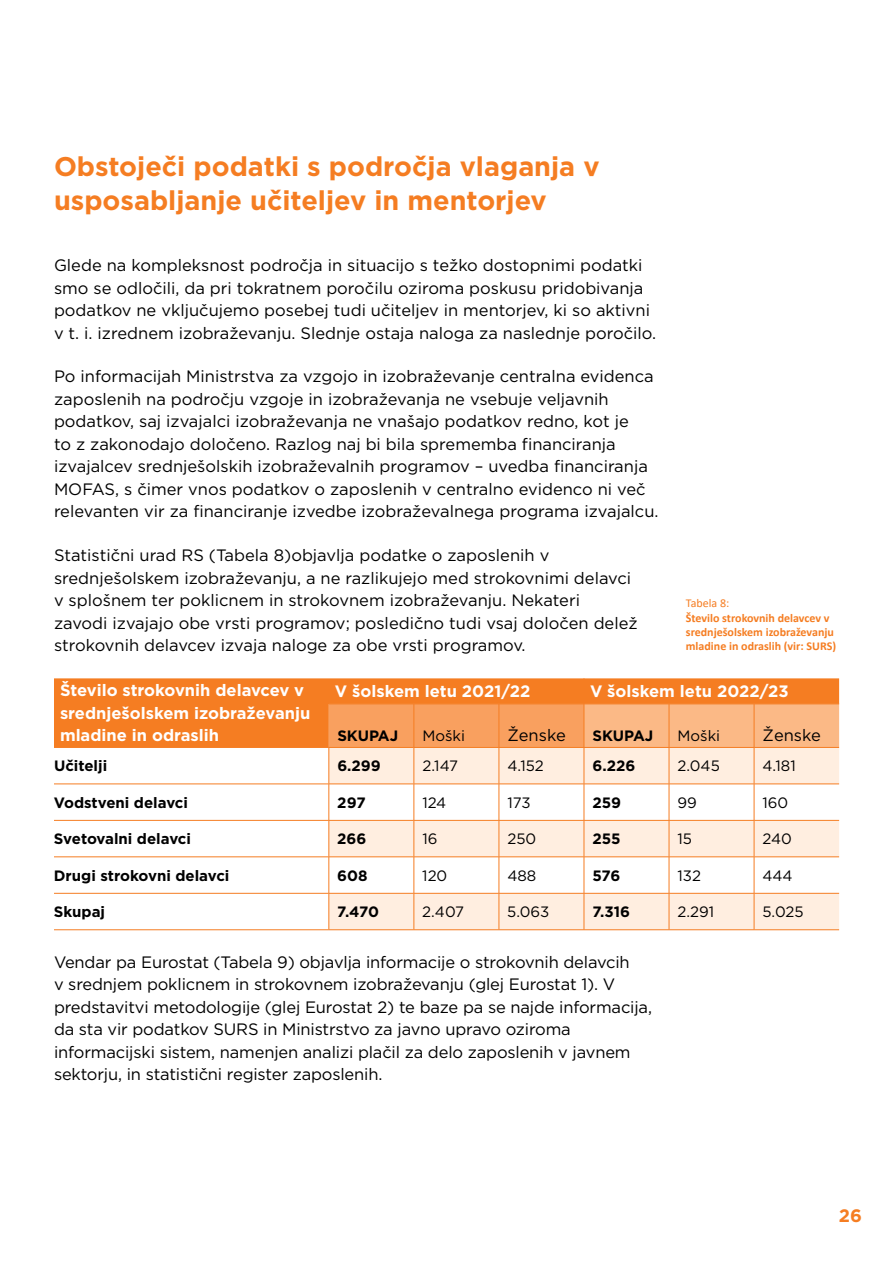
<style>
.page{position:relative;width:893px;height:1263px;background:#fff}
.page>*{position:absolute;margin:0;border:0;box-sizing:border-box;transform-origin:0 0}
.t1{font:700 27px/34.5px "Gotham OT";color:#f57d22}
.t2{font:700 18px "Gotham OT";color:#f57d22}
.t3{font:16.5px/22.5px "Gotham OT";color:#000}
.t4{font:700 16.5px/22.5px "Gotham OT";color:#fff}
.t5{font:700 15px "Gotham OT";color:#000}
.t6{font:15px "Gotham OT";color:#000}
.t7{font:700 12px/14.4px "Calibri";color:#f57d22}
.t8{font:12px "Calibri";color:#f57d22}
</style>
<div class="page">
<div style="left:54px;top:678px;width:275px;height:69px;background:#f57d22"></div>
<svg style="left:330px;top:748px;width:509px;height:181px;fill:#ffeee0"></svg>
<hr style="left:329px;top:747px;width:85px;height:1px;background:#f57d22">
<hr style="left:414px;top:747px;width:85px;height:1px;background:#f57d22">
<hr style="left:499px;top:747px;width:85px;height:1px;background:#f57d22">
<hr style="left:499px;top:748px;width:1px;height:36px;background:#f57d22">
<hr style="left:584px;top:747px;width:85px;height:1px;background:#f57d22">
<hr style="left:584px;top:748px;width:1px;height:36px;background:#f57d22">
<hr style="left:669px;top:747px;width:85px;height:1px;background:#f57d22">
<hr style="left:669px;top:748px;width:1px;height:36px;background:#f57d22">
<hr style="left:754px;top:747px;width:85px;height:1px;background:#f57d22">
<hr style="left:754px;top:748px;width:1px;height:36px;background:#f57d22">
<hr style="left:54px;top:784px;width:275px;height:1px;background:#f57d22">
<hr style="left:414px;top:784px;width:85px;height:1px;background:#f57d22">
<hr style="left:414px;top:784px;width:1px;height:36px;background:#f57d22">
<hr style="left:499px;top:784px;width:85px;height:1px;background:#f57d22">
<hr style="left:499px;top:784px;width:1px;height:36px;background:#f57d22">
<hr style="left:584px;top:784px;width:85px;height:1px;background:#f57d22">
<hr style="left:584px;top:784px;width:1px;height:36px;background:#f57d22">
<hr style="left:669px;top:784px;width:85px;height:1px;background:#f57d22">
<hr style="left:669px;top:784px;width:1px;height:36px;background:#f57d22">
<hr style="left:754px;top:784px;width:85px;height:1px;background:#f57d22">
<hr style="left:754px;top:784px;width:1px;height:36px;background:#f57d22">
<hr style="left:54px;top:820px;width:275px;height:1px;background:#f57d22">
<hr style="left:329px;top:820px;width:85px;height:1px;background:#f57d22">
<hr style="left:414px;top:820px;width:85px;height:1px;background:#f57d22">
<hr style="left:414px;top:820px;width:1px;height:37px;background:#f57d22">
<hr style="left:499px;top:820px;width:85px;height:1px;background:#f57d22">
<hr style="left:499px;top:820px;width:1px;height:37px;background:#f57d22">
<hr style="left:584px;top:820px;width:85px;height:1px;background:#f57d22">
<hr style="left:584px;top:820px;width:1px;height:37px;background:#f57d22">
<hr style="left:669px;top:820px;width:85px;height:1px;background:#f57d22">
<hr style="left:669px;top:820px;width:1px;height:37px;background:#f57d22">
<hr style="left:754px;top:820px;width:85px;height:1px;background:#f57d22">
<hr style="left:754px;top:820px;width:1px;height:37px;background:#f57d22">
<hr style="left:54px;top:856px;width:275px;height:1px;background:#f57d22">
<hr style="left:329px;top:856px;width:85px;height:1px;background:#f57d22">
<hr style="left:414px;top:856px;width:85px;height:1px;background:#f57d22">
<hr style="left:414px;top:857px;width:1px;height:36px;background:#f57d22">
<hr style="left:499px;top:856px;width:85px;height:1px;background:#f57d22">
<hr style="left:499px;top:857px;width:1px;height:36px;background:#f57d22">
<hr style="left:584px;top:856px;width:85px;height:1px;background:#f57d22">
<hr style="left:584px;top:857px;width:1px;height:36px;background:#f57d22">
<hr style="left:669px;top:856px;width:85px;height:1px;background:#f57d22">
<hr style="left:669px;top:857px;width:1px;height:36px;background:#f57d22">
<hr style="left:754px;top:856px;width:85px;height:1px;background:#f57d22">
<hr style="left:754px;top:857px;width:1px;height:36px;background:#f57d22">
<hr style="left:54px;top:893px;width:275px;height:1px;background:#f57d22">
<hr style="left:329px;top:893px;width:85px;height:1px;background:#f57d22">
<hr style="left:414px;top:893px;width:85px;height:1px;background:#f57d22">
<hr style="left:414px;top:893px;width:1px;height:36px;background:#f57d22">
<hr style="left:499px;top:893px;width:85px;height:1px;background:#f57d22">
<hr style="left:499px;top:893px;width:1px;height:36px;background:#f57d22">
<hr style="left:584px;top:893px;width:85px;height:1px;background:#f57d22">
<hr style="left:584px;top:893px;width:1px;height:36px;background:#f57d22">
<hr style="left:669px;top:893px;width:85px;height:1px;background:#f57d22">
<hr style="left:669px;top:893px;width:1px;height:36px;background:#f57d22">
<hr style="left:754px;top:893px;width:85px;height:1px;background:#f57d22">
<hr style="left:754px;top:893px;width:1px;height:36px;background:#f57d22">
<hr style="left:329px;top:929px;width:85px;height:1px;background:#f57d22">
<hr style="left:414px;top:929px;width:85px;height:1px;background:#f57d22">
<hr style="left:499px;top:929px;width:85px;height:1px;background:#f57d22">
<hr style="left:584px;top:929px;width:85px;height:1px;background:#f57d22">
<hr style="left:669px;top:929px;width:85px;height:1px;background:#f57d22">
<hr style="left:754px;top:929px;width:85px;height:1px;background:#f57d22">
<hr style="left:414px;top:748px;width:1px;height:36px;background:#f57d22">
<hr style="left:329px;top:784px;width:85px;height:1px;background:#f57d22">
<hr style="left:54px;top:747px;width:275px;height:1px;background:#f57d22">
<hr style="left:329px;top:748px;width:1px;height:36px;background:#f57d22">
<hr style="left:329px;top:784px;width:1px;height:36px;background:#f57d22">
<hr style="left:329px;top:820px;width:1px;height:37px;background:#f57d22">
<hr style="left:329px;top:857px;width:1px;height:36px;background:#f57d22">
<hr style="left:329px;top:893px;width:1px;height:36px;background:#f57d22">
<hr style="left:54px;top:929px;width:275px;height:1px;background:#f57d22">
<svg style="left:329px;top:678px;width:510px;height:69px;background:#f89a54"></svg>
<h1 class="t1" style="left:54px;top:148px;width:547px">Obstoječi podatki s področja vlaganja v usposabljanje učiteljev in mentorjev</h1>
<p class="t3" style="left:54px;top:254px;width:604px">Glede na kompleksnost področja in situacijo s težko dostopnimi podatki smo se odločili, da pri tokratnem poročilu oziroma poskusu pridobivanja podatkov ne vključujemo posebej tudi učiteljev in mentorjev, ki so aktivni v t. i. izrednem izobraževanju. Slednje ostaja naloga za naslednje poročilo.</p>
<p class="t3" style="left:54px;top:365px;width:606px">Po informacijah Ministrstva za vzgojo in izobraževanje centralna evidenca zaposlenih na področju vzgoje in izobraževanja ne vsebuje veljavnih podatkov, saj izvajalci izobraževanja ne vnašajo podatkov redno, kot je<br>to z zakonodajo določeno. Razlog naj bi bila sprememba financiranja izvajalcev srednješolskih izobraževalnih programov – uvedba financiranja MOFAS, s čimer vnos podatkov o zaposlenih v centralno evidenco ni več relevanten vir za financiranje izvedbe izobraževalnega programa izvajalcu.</p>
<p class="t3" style="left:54px;top:544px;width:585px">Statistični urad RS (Tabela 8)objavlja podatke o zaposlenih v srednješolskem izobraževanju, a ne razlikujejo med strokovnimi delavci v splošnem ter poklicnem in strokovnem izobraževanju. Nekateri zavodi izvajajo obe vrsti programov; posledično tudi vsaj določen delež strokovnih delavcev izvaja naloge za obe vrsti programov.</p>
<p class="t4" style="left:60px;top:679px;width:252px">Število strokovnih delavcev v srednješolskem izobraževanju mladine in odraslih</p>
<p class="t4" style="left:335px;top:680px;width:197px">V šolskem letu 2021/22</p>
<p class="t4" style="left:590px;top:680px;width:200px">V šolskem letu 2022/23</p>
<p class="t8" style="left:686px;top:595px;width:45px">Tabela 8:</p>
<p class="t7" style="left:686px;top:610px;width:152px">Število strokovnih delavcev v srednješolskem izobraževanju mladine in odraslih (vir: SURS)</p>
<p class="t5" style="left:337px;top:727px;width:62px">SKUPAJ</p>
<p class="t6" style="left:422px;top:728px;width:44px">Moški</p>
<p class="t3" style="left:507px;top:724px;width:60px">Ženske</p>
<p class="t5" style="left:592px;top:727px;width:62px">SKUPAJ</p>
<p class="t6" style="left:677px;top:728px;width:44px">Moški</p>
<p class="t3" style="left:763px;top:724px;width:60px">Ženske</p>
<p class="t5" style="left:54px;top:757px;width:55px">Učitelji</p>
<p class="t5" style="left:337px;top:757px;width:45px">6.299</p>
<p class="t6" style="left:422px;top:757px;width:37px">2.147</p>
<p class="t6" style="left:507px;top:757px;width:38px">4.152</p>
<p class="t5" style="left:592px;top:757px;width:44px">6.226</p>
<p class="t6" style="left:677px;top:757px;width:44px">2.045</p>
<p class="t6" style="left:762px;top:757px;width:35px">4.181</p>
<p class="t5" style="left:54px;top:794px;width:136px">Vodstveni delavci</p>
<p class="t5" style="left:337px;top:794px;width:30px">297</p>
<p class="t6" style="left:422px;top:794px;width:26px">124</p>
<p class="t6" style="left:507px;top:794px;width:25px">173</p>
<p class="t5" style="left:592px;top:794px;width:30px">259</p>
<p class="t6" style="left:677px;top:794px;width:21px">99</p>
<p class="t6" style="left:762px;top:794px;width:27px">160</p>
<p class="t5" style="left:54px;top:830px;width:139px">Svetovalni delavci</p>
<p class="t5" style="left:337px;top:830px;width:31px">266</p>
<p class="t6" style="left:422px;top:830px;width:17px">16</p>
<p class="t6" style="left:507px;top:830px;width:30px">250</p>
<p class="t5" style="left:592px;top:830px;width:30px">255</p>
<p class="t6" style="left:677px;top:830px;width:16px">15</p>
<p class="t6" style="left:762px;top:830px;width:31px">240</p>
<p class="t5" style="left:54px;top:866px;width:177px">Drugi strokovni delavci</p>
<p class="t5" style="left:337px;top:866px;width:32px">608</p>
<p class="t6" style="left:422px;top:867px;width:27px">120</p>
<p class="t6" style="left:507px;top:867px;width:30px">488</p>
<p class="t5" style="left:592px;top:866px;width:29px">576</p>
<p class="t6" style="left:677px;top:867px;width:25px">132</p>
<p class="t6" style="left:762px;top:867px;width:32px">444</p>
<p class="t5" style="left:54px;top:903px;width:53px">Skupaj</p>
<p class="t5" style="left:337px;top:903px;width:43px">7.470</p>
<p class="t6" style="left:422px;top:903px;width:43px">2.407</p>
<p class="t6" style="left:507px;top:903px;width:44px">5.063</p>
<p class="t5" style="left:592px;top:903px;width:39px">7.316</p>
<p class="t6" style="left:677px;top:903px;width:38px">2.291</p>
<p class="t6" style="left:762px;top:903px;width:43px">5.025</p>
<p class="t3" style="left:54px;top:950px;width:600px">Vendar pa Eurostat (Tabela 9) objavlja informacije o strokovnih delavcih<br>v srednjem poklicnem in strokovnem izobraževanju (glej Eurostat 1). V predstavitvi metodologije (glej Eurostat 2) te baze pa se najde informacija, da sta vir podatkov SURS in Ministrstvo za javno upravo oziroma informacijski sistem, namenjen analizi plačil za delo zaposlenih v javnem sektorju, in statistični register zaposlenih.</p>
<p class="t2" style="left:839px;top:1205px;width:25px">26</p>
</div>
